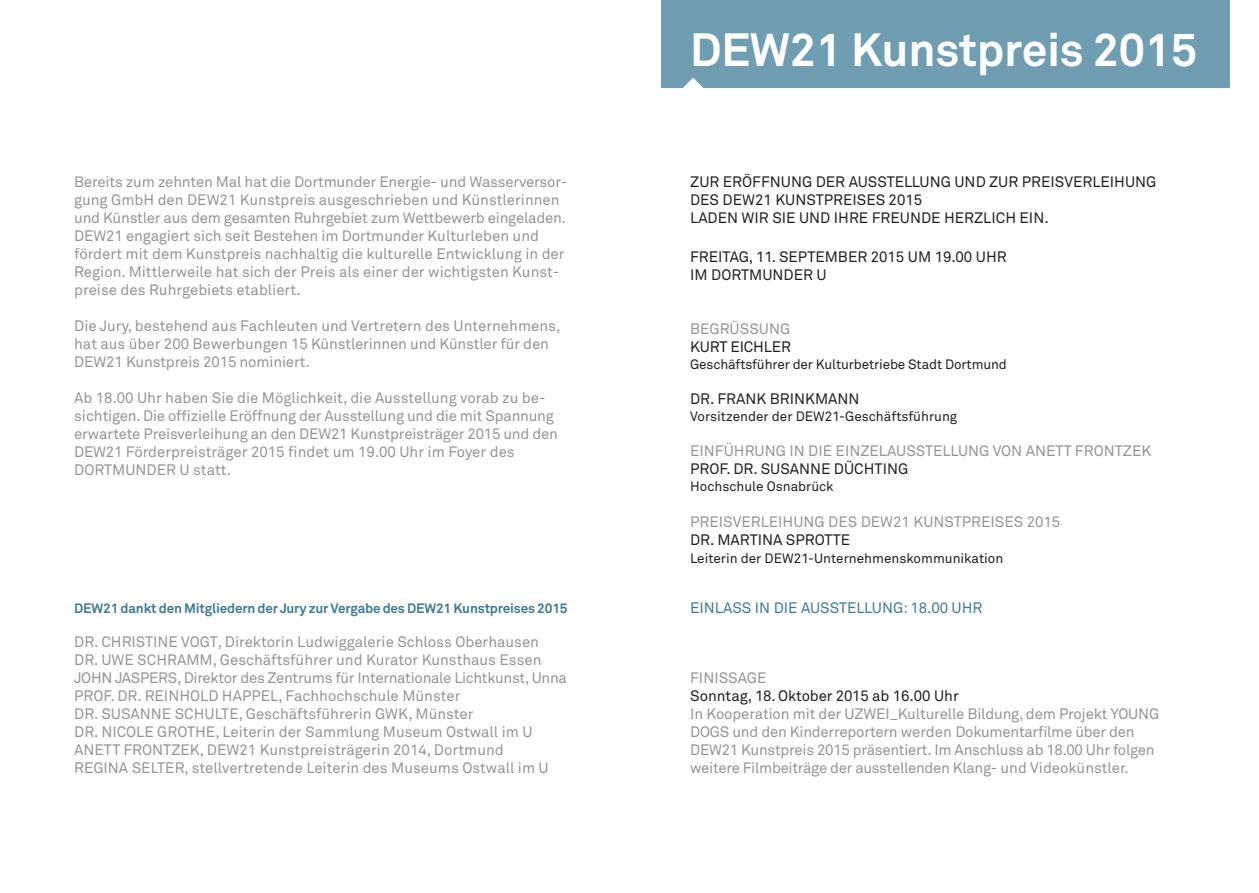
<style>
.page{position:relative;width:1259px;height:893px;background:#fff}
.page>*{position:absolute;margin:0;border:0;box-sizing:border-box;transform-origin:0 0}
.t1{font:700 46.05px "Akkurat";letter-spacing:-.01em;color:#fff}
.t2{font:15px/18px "Akkurat";letter-spacing:-.005em;color:#939598}
.t3{font:15px/18px "Akkurat";color:#231f20}
.t4{font:15px "Akkurat";color:#3d7b93}
.t5{font:13.5px "Akkurat";color:#231f20}
.t6{font:700 13.5px "Akkurat";letter-spacing:-.01em;color:#3d7b93}
</style>
<div class="page">
<div style="left:661px;top:0;width:568px;height:87px;background:#6f9db2"></div>
<svg style="left:661px;top:78px;width:63px;height:10px"></svg>
<p class="t2" style="left:74px;top:174px;width:494px">Bereits zum zehnten Mal hat die Dortmunder Energie- und Wasserversor&shy;gung GmbH den DEW21 Kunstpreis ausgeschrieben und Künstlerinnen und Künstler aus dem gesamten Ruhrgebiet zum Wettbewerb eingeladen.<br>DEW21 engagiert sich seit Bestehen im Dortmunder Kulturleben und fördert mit dem Kunstpreis nachhaltig die kulturelle Entwicklung in der Region. Mittlerweile hat sich der Preis als einer der wichtigsten Kunst&shy;preise des Ruhrgebiets etabliert.</p>
<p class="t2" style="left:74px;top:318px;width:488px">Die Jury, bestehend aus Fachleuten und Vertretern des Unternehmens, hat aus über 200 Bewerbungen 15 Künstle rinnen und Künstler für den<br>DEW21 Kunstpreis 2015 nominiert.</p>
<p class="t2" style="left:74px;top:390px;width:485px">Ab 18.00 Uhr haben Sie die Möglichkeit, die Ausstellung vorab zu be&shy;sichtigen. Die offizielle Eröffnung der Ausstellung und die mit Spannung erwartete Preisverleihung an den DEW21 Kunstpreisträger 2015 und den DEW21 Förderpreisträger 2015 findet um 19.00 Uhr im Foyer des DORTMUNDER U statt.</p>
<p class="t6" style="left:74px;top:604px;width:495px">DEW21 dankt den Mitgliedern der Jury zur Vergabe des DEW21 Kunstpreises 2015</p>
<p class="t2" style="left:74px;top:634px;width:494px">DR. CHRISTINE VOGT, Direktorin Ludwiggalerie Schloss Oberhausen DR. UWE SCHRAMM, Geschäftsführer und Kurator Kunsthaus Essen JOHN JASPERS, Direktor des Zentrums für Internationale Lichtkunst, Unna PROF. DR. REINHOLD HAPPEL, Fachhochschule Münster<br>DR. SUSANNE SCHULTE, Geschäftsführerin GWK, Münster<br>DR. NICOLE GROTHE, Leiterin der Sammlung Museum Ostwall im U ANETT FRONTZEK, DEW21 Kunstpreisträgerin 2014, Dortmund<br>REGINA SELTER, stellvertretende Leiterin des Museums Ostwall im U</p>
<h1 class="t1" style="left:690px;top:32px;width:508px">DEW21 Kunstpreis 2015</h1>
<p class="t3" style="left:690px;top:174px;width:468px">ZUR ERÖFFNUNG DER AUSSTELLUNG UND ZUR PREISVERLEIHUNG<br>DES DEW21 KUNSTPREISES 2015<br>LADEN WIR SIE UND IHRE FREUNDE HERZLICH EIN.</p>
<p class="t3" style="left:690px;top:249px;width:318px">FREITAG, 11. SEPTEMBER 2015 UM 19.00 UHR<br>IM DORTMUNDER U</p>
<p class="t2" style="left:690px;top:321px;width:102px">BEGRÜSSUNG</p>
<p class="t3" style="left:690px;top:339px;width:102px">KURT EICHLER</p>
<p class="t5" style="left:690px;top:359px;width:318px">Geschäftsführer der Kulturbetriebe Stadt Dortmund</p>
<p class="t3" style="left:690px;top:391px;width:171px">DR. FRANK BRINKMANN</p>
<p class="t5" style="left:690px;top:411px;width:268px">Vorsitzender der DEW21-Geschäftsführung</p>
<p class="t2" style="left:690px;top:444px;width:463px">EINFÜHRUNG IN DIE EINZELAUSSTELLUNG VON ANETT FRONTZEK</p>
<p class="t3" style="left:690px;top:462px;width:220px">PROF. DR. SUSANNE DÜCHTING</p>
<p class="t5" style="left:690px;top:481px;width:145px">Hochschule Osnabrück</p>
<p class="t2" style="left:690px;top:514px;width:372px">PREISVERLEIHUNG DES DEW21 KUNSTPREISES 2015</p>
<p class="t3" style="left:690px;top:532px;width:162px">DR. MARTINA SPROTTE</p>
<p class="t5" style="left:690px;top:553px;width:315px">Leiterin der DEW21-Unternehmenskommunikation</p>
<p class="t4" style="left:690px;top:602px;width:294px">EINLASS IN DIE AUSSTELLUNG: 18.00 UHR</p>
<p class="t2" style="left:690px;top:671px;width:78px">FINISSAGE</p>
<p class="t3" style="left:690px;top:689px;width:270px">Sonntag, 18. Oktober 2015 ab 16.00 Uhr</p>
<p class="t2" style="left:690px;top:707px;width:470px">In Kooperation mit der UZWEI_ Kulturelle Bildung, dem Projekt YOUNG DOGS und den Kinderreportern werden Dokumentarfilme über den DEW21 Kunstpreis 2015 präsentiert. Im Anschluss ab 18.00 Uhr folgen weitere Filmbeiträge der ausstellenden Klang- und Videokünstler.</p>
</div>
